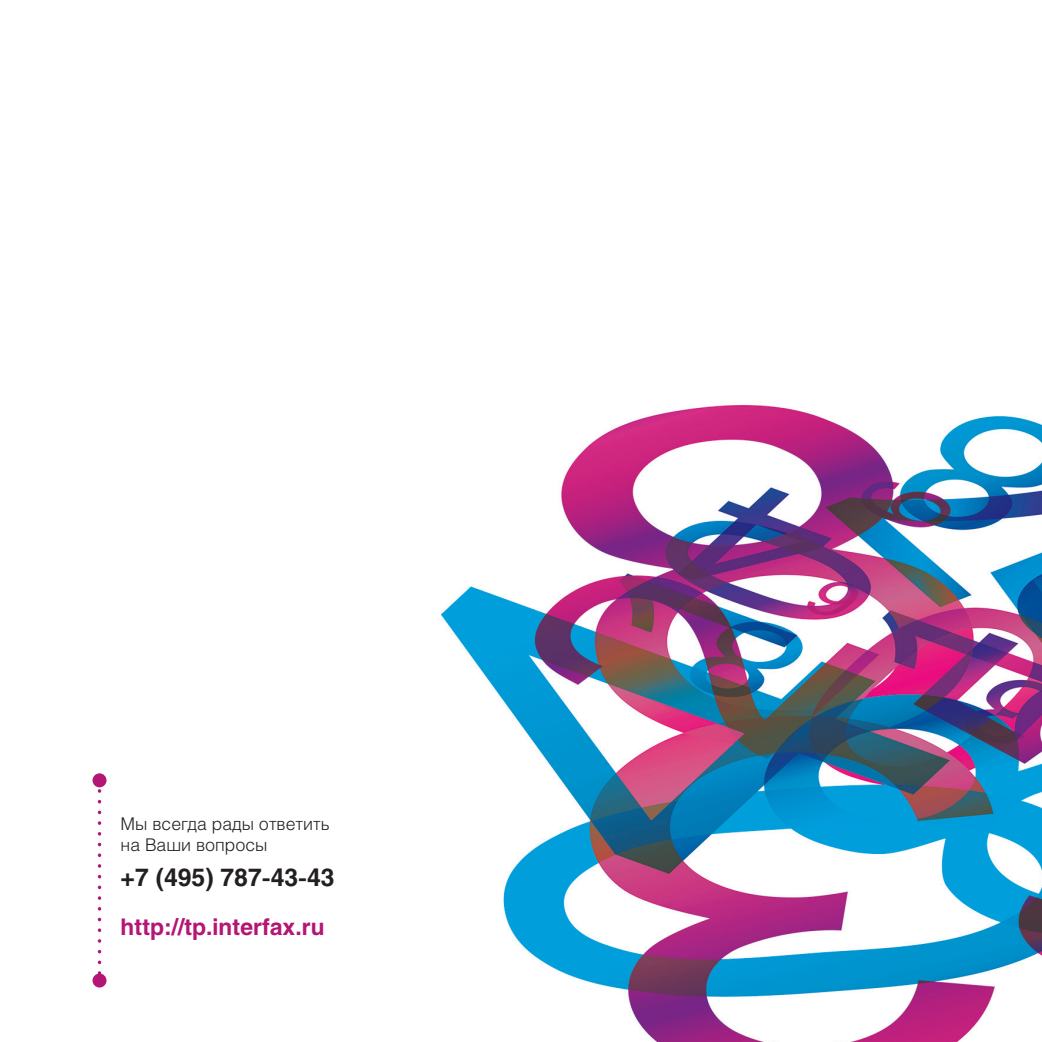
<style>
.page{position:relative;width:1042px;height:1042px;background:#fff}
.page>*{position:absolute;margin:0;border:0;box-sizing:border-box;transform-origin:0 0}
.t1{font:700 24.5px "Helios";color:#231f20}
.t2{font:700 22.75px "Helios";color:#b31674}
.t3{font:300 17.5px/21px "Helios";color:#231f20}
</style>
<div class="page">
<img style="left:442px;top:405px;width:600px;height:637px">
<svg style="left:98px;top:791px;width:3px;height:182px"></svg>
<div style="left:93px;top:773px;width:14px;height:14px;background:#b31674;border-radius:50%"></div>
<div style="left:93px;top:973px;width:14px;height:14px;background:#b31674;border-radius:50%"></div>
<p class="t3" style="left:121px;top:815px;width:211px">Мы всегда рады ответить на Ваши вопросы</p>
<h1 class="t1" style="left:121px;top:868px;width:215px">+7 (495) 787-43-43</h1>
<h2 class="t2" style="left:121px;top:918px;width:205px">http://tp.interfax.ru</h2>
</div>
